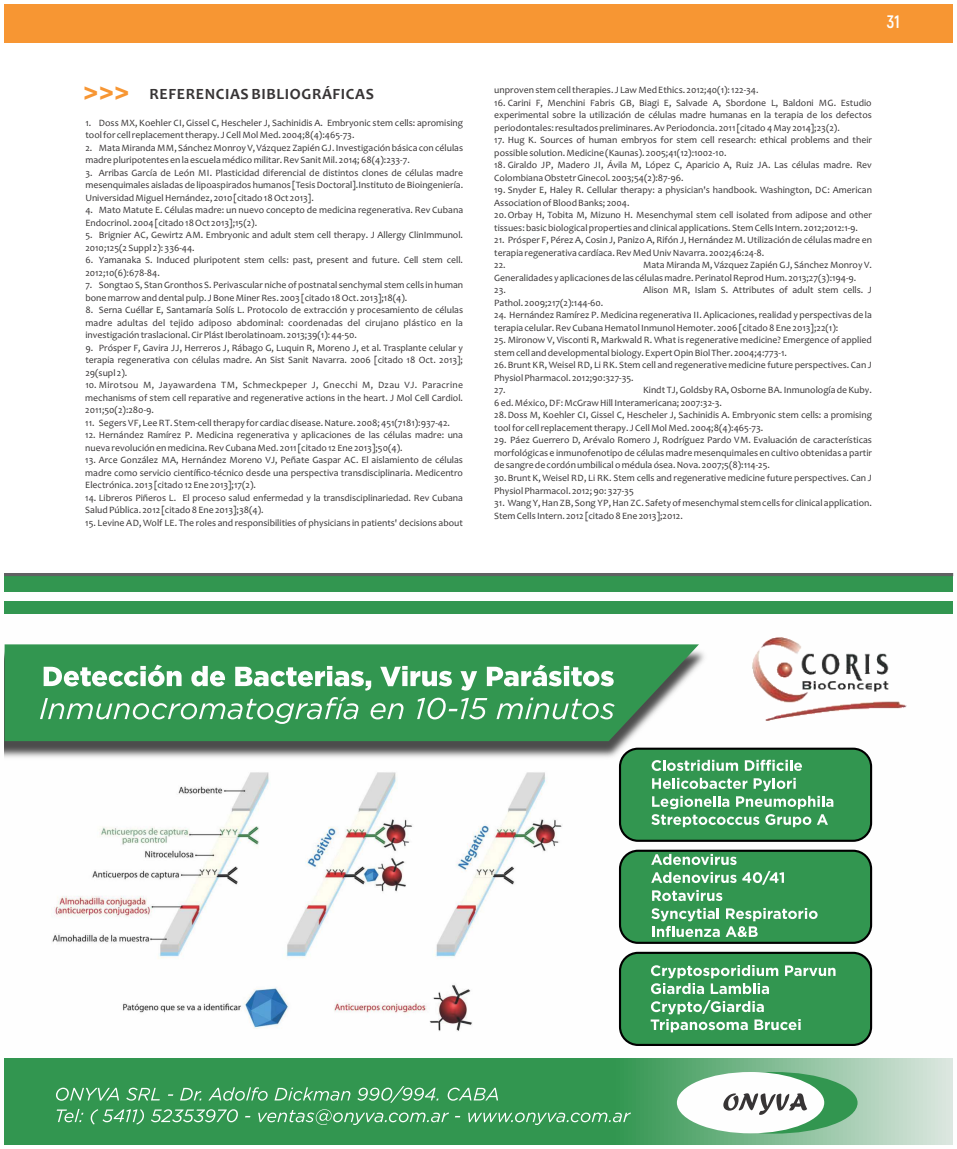
<style>
.page{position:relative;width:957px;height:1149px;background:#fff}
.page>*{position:absolute;margin:0;border:0;box-sizing:border-box;transform-origin:0 0}
.t1{font:700 36px "Akrobat";color:#f79633}
.t2{font:700 18px "Akrobat";color:#fefefe}
.t3{font:700 15.75px "Candara";letter-spacing:.04em;color:#373435}
.t4{font:9.75px/12.5px "Candara";color:#373435}
</style>
<div class="page">
<div style="left:5px;top:4px;width:947px;height:39px;background:#f79633"></div>
<img style="left:5px;top:613px;width:750px;height:193px">
<svg style="left:5px;top:644px;width:694px;height:97px;background:#439c5e"></svg>
<div style="left:620px;top:748px;width:251px;height:92px;background:#329650;border-radius:18px"></div>
<div style="left:619px;top:747px;width:253px;height:94px;border:2px solid #000;border-radius:18px"></div>
<div style="left:619px;top:849px;width:253px;height:94px;border:2px solid #000;border-radius:18px"></div>
<div style="left:620px;top:952px;width:251px;height:92px;background:#329650;border-radius:18px"></div>
<div style="left:619px;top:951px;width:253px;height:94px;border:2px solid #000;border-radius:18px"></div>
<svg style="left:5px;top:1058px;width:947px;height:85px;background:#4da367"></svg>
<img style="left:687px;top:1069px;width:173px;height:67px">
<div style="left:690px;top:1071px;width:167px;height:62px;background:#329650;border-radius:50%"></div>
<svg style="left:677px;top:1071px;width:147px;height:61px"></svg>
<img style="left:52px;top:768px;width:510px;height:263px">
<svg style="left:651px;top:759px;width:87px;height:11px"></svg>
<svg style="left:745px;top:759px;width:57px;height:11px"></svg>
<svg style="left:651px;top:777px;width:182px;height:50px"></svg>
<svg style="left:620px;top:850px;width:251px;height:92px;background:#499d62"></svg>
<svg style="left:785px;top:965px;width:50px;height:10px"></svg>
<svg style="left:651px;top:965px;width:127px;height:28px"></svg>
<svg style="left:650px;top:1000px;width:150px;height:32px"></svg>
<div style="left:5px;top:574px;width:947px;height:18px;background:#329650"></div>
<div style="left:5px;top:601px;width:947px;height:12px;background:#329650"></div>
<svg style="left:56px;top:1087px;width:63px;height:13px"></svg>
<svg style="left:126px;top:1087px;width:34px;height:13px"></svg>
<svg style="left:180px;top:1087px;width:21px;height:13px"></svg>
<svg style="left:208px;top:1086px;width:60px;height:14px"></svg>
<svg style="left:274px;top:1086px;width:76px;height:14px"></svg>
<svg style="left:357px;top:1085px;width:81px;height:17px"></svg>
<svg style="left:448px;top:1087px;width:50px;height:13px"></svg>
<svg style="left:57px;top:1108px;width:26px;height:13px"></svg>
<svg style="left:91px;top:1108px;width:53px;height:16px"></svg>
<svg style="left:151px;top:1108px;width:87px;height:13px"></svg>
<svg style="left:258px;top:1108px;width:191px;height:16px;background:#57a86f"></svg>
<svg style="left:468px;top:1112px;width:163px;height:12px;background:#62ae79"></svg>
<img style="left:750px;top:636px;width:157px;height:86px">
<svg style="left:44px;top:664px;width:138px;height:22px"></svg>
<svg style="left:191px;top:665px;width:34px;height:21px"></svg>
<svg style="left:235px;top:665px;width:136px;height:25px"></svg>
<svg style="left:380px;top:665px;width:72px;height:21px"></svg>
<svg style="left:460px;top:671px;width:17px;height:19px"></svg>
<svg style="left:487px;top:664px;width:126px;height:22px"></svg>
<svg style="left:40px;top:696px;width:318px;height:27px;background:#59aa71"></svg>
<svg style="left:370px;top:703px;width:33px;height:16px"></svg>
<svg style="left:417px;top:697px;width:70px;height:22px"></svg>
<svg style="left:496px;top:697px;width:118px;height:22px;background:#60ad77"></svg>
<hr style="left:4px;top:573px;width:949px;height:2px;background:#606062">
<h3 class="t3" style="left:150px;top:87px;width:226px">REFERENCIAS BIBLIOGRÁFICAS</h3>
<p class="t4" style="left:85px;top:117px;width:379px">1. Doss MX, Koehler CI, Gissel C, Hescheler J, Sachinidis A. Embryonic stem cells: apromising tool for cell replacement therapy. J Cell Mol Med. 2004;8(4):465-73.</p>
<p class="t4" style="left:85px;top:142px;width:379px">2. Mata Miranda MM, Sánchez Monroy V, Vázquez Zapién GJ. Investigación básica con células madre pluripotentes en la escuela médico militar. Rev Sanit Mil. 2014; 68(4):233-7.</p>
<p class="t4" style="left:85px;top:167px;width:379px;text-align:justify">3. Arribas García de León MI. Plasticidad diferencial de distintos clones de células madre mesenquimales aisladas de lipoaspirados humanos [Tesis Doctoral].Instituto de Bioingeniería.<br>Universidad Miguel Hernández, 2010 [citado 18 Oct 2013].</p>
<p class="t4" style="left:85px;top:205px;width:379px">4. Mato Matute E. Células madre: un nuevo concepto de medicina regenerativa. Rev Cubana<br>Endocrinol. 2004 [citado 18 Oct 2013];15(2).</p>
<p class="t4" style="left:85px;top:230px;width:379px">5. Brignier AC, Gewirtz AM. Embryonic and adult stem cell therapy. J Allergy ClinImmunol.<br>2010;125(2 Suppl 2): 336-44.</p>
<p class="t4" style="left:85px;top:255px;width:379px">6. Yamanaka S. Induced pluripotent stem cells: past, present and future. Cell stem cell.<br>2012;10(6):678-84.</p>
<p class="t4" style="left:85px;top:280px;width:379px">7. Songtao S, Stan Gronthos S. Perivascular niche of postnatal senchymal stem cells in human bone marrow and dental pulp. J Bone Miner Res. 2003 [citado 18 Oct. 2013];18(4).</p>
<p class="t4" style="left:85px;top:305px;width:379px;text-align:justify">8. Serna Cuéllar E, Santamaría Solís L. Protocolo de extracción y procesamiento de células madre adultas del tejido adiposo abdominal: coordenadas del cirujano plástico en la investigación traslacional. Cir Plást Iberolatinoam. 2013;39(1): 44-50.</p>
<p class="t4" style="left:85px;top:342px;width:379px;text-align:justify">9. Prósper F, Gavira JJ, Herreros J, Rábago G, Luquin R, Moreno J, et al. Trasplante celular y terapia regenerativa con células madre. An Sist Sanit Navarra. 2006 [citado 18 Oct. 2013]; 29(supl 2).</p>
<p class="t4" style="left:85px;top:380px;width:379px;text-align:justify">10. Mirotsou M, Jayawardena TM, Schmeckpeper J, Gnecchi M, Dzau VJ. Paracrine mechanisms of stem cell reparative and regenerative actions in the heart. J Mol Cell Cardiol.<br>2011;50(2):280-9.</p>
<p class="t4" style="left:85px;top:417px;width:366px">11. Segers VF, Lee RT. Stem-cell therapy for cardiac disease. Nature. 2008; 451(7181):937-42.</p>
<p class="t4" style="left:85px;top:430px;width:379px">12. Hernández Ramírez P. Medicina regenerativa y aplicaciones de las células madre: una nueva revolución en medicina. Rev Cubana Med. 2011 [citado 12 Ene 2013];50(4).</p>
<p class="t4" style="left:85px;top:455px;width:379px;text-align:justify">13. Arce González MA, Hernández Moreno VJ, Peñate Gaspar AC. El aislamiento de células madre como servicio científico-técnico desde una perspectiva transdisciplinaria. Medicentro Electrónica. 2013 [citado 12 Ene 2013];17(2).</p>
<p class="t4" style="left:85px;top:492px;width:379px">14. Libreros Piñeros L. El proceso salud enfermedad y la transdisciplinariedad. Rev Cubana<br>Salud Pública. 2012 [citado 8 Ene 2013];38(4).</p>
<p class="t4" style="left:85px;top:517px;width:379px">15. Levine AD, Wolf LE. The roles and responsibilities of physicians in patients' decisions about</p>
<h1 class="t1" style="left:83px;top:71px;width:48px">&gt;&gt;&gt;</h1>
<h2 class="t2" style="left:886px;top:11px;width:14px">31</h2>
<p class="t4" style="left:494px;top:85px;width:266px">unproven stem cell therapies. J Law Med Ethics. 2012;40(1): 122-34.</p>
<p class="t4" style="left:494px;top:97px;width:379px;text-align:justify">16. Carini F, Menchini Fabris GB, Biagi E, Salvade A, Sbordone L, Baldoni MG. Estudio experimental sobre la utilización de células madre humanas en la terapia de los defectos periodontales: resultados preliminares. Av Periodoncia. 2011 [citado 4 May 2014];23(2).</p>
<p class="t4" style="left:494px;top:135px;width:379px">17. Hug K. Sources of human embryos for stem cell research: ethical problems and their possible solution. Medicine (Kaunas). 2005;41(12):1002-10.</p>
<p class="t4" style="left:494px;top:160px;width:379px">18. Giraldo JP, Madero JI, Ávila M, López C, Aparicio A, Ruiz JA. Las células madre. Rev<br>Colombiana Obstetr Ginecol. 2003;54(2):87-96.</p>
<p class="t4" style="left:494px;top:185px;width:379px">19. Snyder E, Haley R. Cellular therapy: a physician's handbook. Washington, DC: American Association of Blood Banks; 2004.<br>20.Orbay H, Tobita M, Mizuno H. Mesenchymal stem cell isolated from adipose and other tissues: basic biological properties and clinical applications. Stem Cells Intern. 2012;2012:1-9.</p>
<p class="t4" style="left:494px;top:235px;width:379px">21. Prósper F, Pérez A, Cosin J, Panizo A, Rifón J, Hernández M. Utilización de células madre en terapia regenerativa cardíaca. Rev Med Univ Navarra. 2002;46:24-8.<br>22.</p>
<p class="t4" style="left:494px;top:260px;width:379px;text-indent:149px">Mata Miranda M, Vázquez Zapién GJ, Sánchez Monroy V.<br>Generalidades y aplicaciones de las células madre. Perinatol Reprod Hum. 2013;27(3):194-9.<br>23.</p>
<p class="t4" style="left:643px;top:285px;width:230px">Alison MR, Islam S. Attributes of adult stem cells. J</p>
<p class="t4" style="left:494px;top:297px;width:111px">Pathol. 2009;217(2):144-60.</p>
<p class="t4" style="left:494px;top:310px;width:379px">24. Hernández Ramírez P. Medicina regenerativa II. Aplicaciones, realidad y perspectivas de la terapia celular. Rev Cubana Hematol Inmunol Hemoter. 2006 [citado 8 Ene 2013];22(1):</p>
<p class="t4" style="left:494px;top:335px;width:379px">25. Mironow V, Visconti R, Markwald R. What is regenerative medicine? Emergence of applied stem cell and developmental biology. Expert Opin Biol Ther. 2004;4:773-1.<br>26.Brunt KR, Weisel RD, Li RK. Stem cell and regenerative medicine future perspectives. Can J Physiol Pharmacol. 2012;90:327-35.<br>27.</p>
<p class="t4" style="left:494px;top:385px;width:379px;text-indent:149px">Kindt TJ, Goldsby RA, Osborne BA. Inmunología de Kuby.<br>6 ed. México, DF: McGraw Hill Interamericana; 2007:32-3.<br>28.Doss M, Koehler CI, Gissel C, Hescheler J, Sachinidis A. Embryonic stem cells: a promising tool for cell replacement therapy. J Cell Mol Med. 2004;8(4):465-73.</p>
<p class="t4" style="left:494px;top:435px;width:379px">29. Páez Guerrero D, Arévalo Romero J, Rodríguez Pardo VM. Evaluación de características morfológicas e inmunofenotipo de células madre mesenquimales en cultivo obtenidas a partir de sangre de cordón umbilical o médula ósea. Nova. 2007;5(8):114-25.<br>30.Brunt K, Weisel RD, Li RK. Stem cells and regenerative medicine future perspectives. Can J Physiol Pharmacol. 2012; 90: 327-35</p>
<p class="t4" style="left:494px;top:497px;width:379px">31. Wang Y, Han ZB, Song YP, Han ZC. Safety of mesenchymal stem cells for clinical application.<br>Stem Cells Intern. 2012 [citado 8 Ene 2013];2012.</p>
</div>
